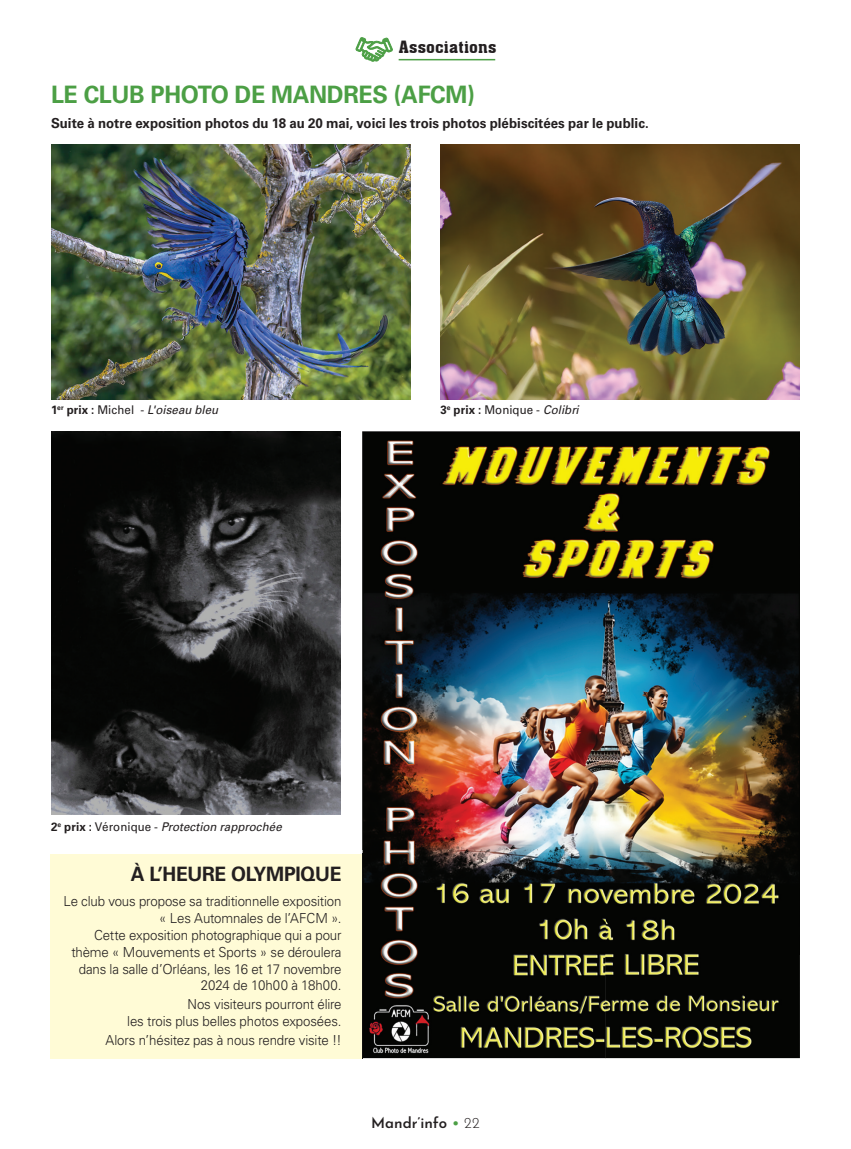
<style>
.page{position:relative;width:851px;height:1149px;background:#fff}
.page>*{position:absolute;margin:0;border:0;box-sizing:border-box;transform-origin:0 0}
.t1{font:700 24px "Univers LT Std";letter-spacing:-.015em;color:#4c9f45}
.t2{font:700 19.8px "Univers LT Std";letter-spacing:-.015em;color:#231f20}
.t3{font:700 16.5px "Aachen";letter-spacing:.01em;color:#231f20}
.t4{font:600 15px "Josefin Sans";letter-spacing:-.005em;color:#231f20}
.t5{font:300 13.8px/16.8px "Univers LT Std";letter-spacing:-.01em;color:#231f20;text-align:right;scale:.96 1}
.t6{font:700 13.8px "Univers LT Std";color:#231f20;scale:.96 1}
.t7{font:italic 12px "Univers";letter-spacing:.005em;color:#231f20;scale:.96 1}
.t8{font:12px "Univers LT Std";letter-spacing:.005em;color:#231f20;scale:.96 1}
.s1{font-family:"Univers LT Std";font-weight:700;font-style:normal}
.s2{font-family:"Univers LT Std";font-style:normal}
.s3{font-weight:700}
.s4{font-family:"Univers";font-style:italic}
.s5{color:#4c9f45}
.s6{font-weight:300}
</style>
<div class="page">
<hr style="left:398px;top:59px;width:97px;height:1px;background:#4c9f45">
<svg style="left:355px;top:37px;width:37px;height:25px"></svg>
<div style="left:51px;top:853px;width:312px;height:204px;background:#fffbd6"></div>
<img style="left:362px;top:432px;width:437px;height:625px">
<img style="left:362px;top:853px;width:1px;height:204px">
<img style="left:51px;top:145px;width:359px;height:254px">
<img style="left:440px;top:144px;width:359px;height:255px">
<img style="left:51px;top:432px;width:289px;height:382px">
<p class="t3" style="left:399px;top:35px;width:99px">Associations</p>
<h1 class="t1" style="left:51px;top:80px;width:425px">LE CLUB PHOTO DE MANDRES (AFCM)</h1>
<p class="t6" style="left:51px;top:115px;width:624px">Suite à notre exposition photos du 18 au 20 mai, voici les trois photos plébiscitées par le public.</p>
<p class="t7" style="left:51px;top:403px;width:176px"><span class="s1">1</span><sup>er</sup> <span class="s1">prix :</span> <span class="s2">Michel -</span> L'oiseau bleu</p>
<p class="t8" style="left:440px;top:402px;width:146px"><span class="s3">3</span><sup>e</sup> <span class="s3">prix :</span> Monique - <span class="s4">Colibri</span></p>
<p class="t7" style="left:51px;top:819px;width:242px"><span class="s1">2</span><sup>e</sup> <span class="s1">prix :</span> <span class="s2">Véronique -</span> Protection rapprochée</p>
<h2 class="t2" style="left:131px;top:862px;width:212px">À L’HEURE OLYMPIQUE</h2>
<p class="t5" style="left:63px;top:892px;width:291px">Le club vous propose sa traditionnelle exposition « Les Automnales de l’AFCM ».<br>Cette exposition photographique qui a pour thème « Mouvements et Sports » se déroulera dans la salle d’Orléans, les 16 et 17 novembre 2024 de 10h00 à 18h00.</p>
<p class="t5" style="left:127px;top:995px;width:225px">Nos visiteurs pourront élire<br>les trois plus belles photos exposées.</p>
<p class="t5" style="left:105px;top:1031px;width:247px">Alors n’hésitez pas à nous rendre visite !!</p>
<p class="t4" style="left:371px;top:1109px;width:110px">Mandr’info <span class="s5">•</span> <span class="s6">22</span></p>
</div>
